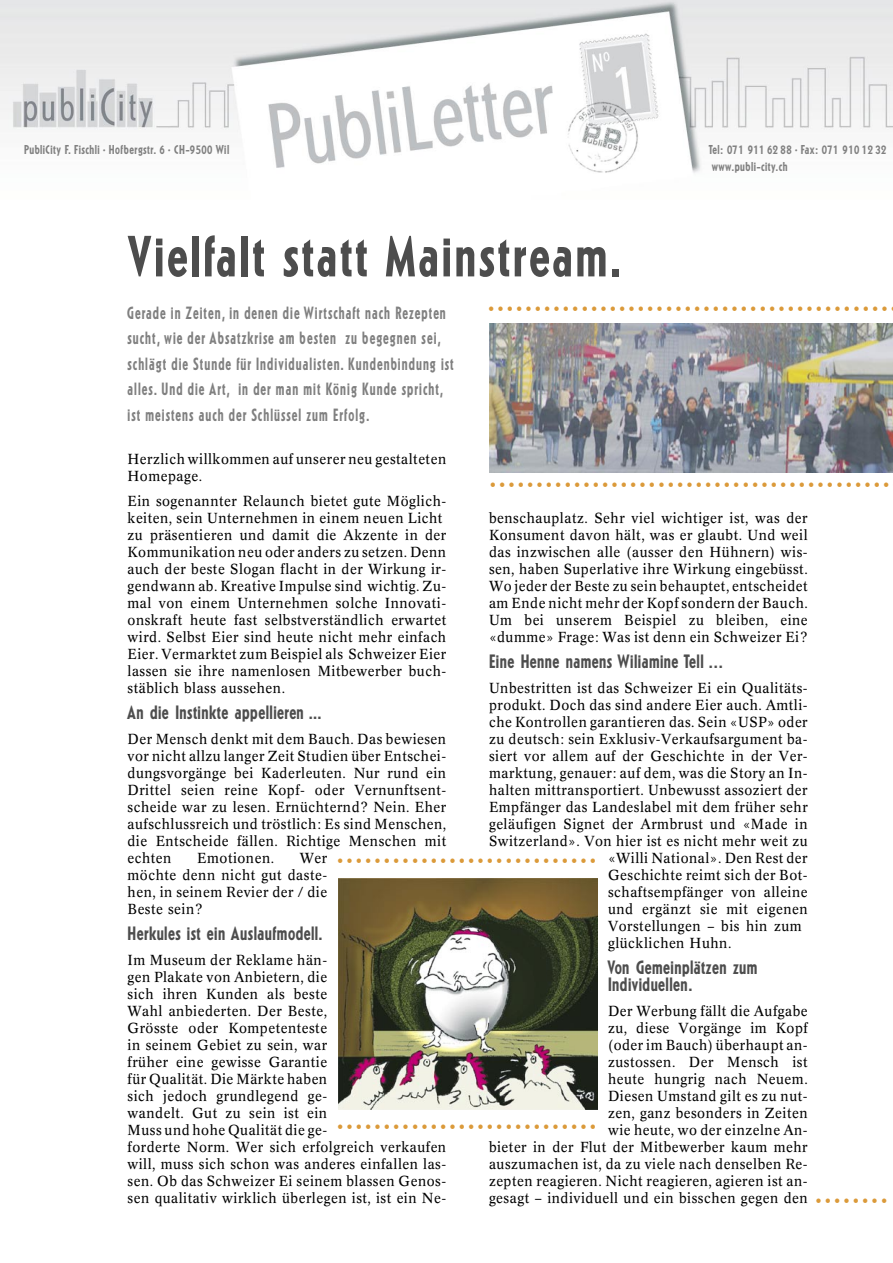
<style>
.page{position:relative;width:893px;height:1263px;background:#fff}
.page>*{position:absolute;margin:0;border:0;box-sizing:border-box;transform-origin:0 0}
.t1{font:700 57.45px "Kabel Condensed BQ";letter-spacing:.05em;color:#4d4d4d;scale:.95 1}
.t2{font:700 19.2px/17px "Kabel Condensed BQ";letter-spacing:.025em;color:#4d4d4d;scale:.95 1}
.t3{font:700 17.55px/25.5px "Kabel Condensed BQ";letter-spacing:.07em;color:#808080;scale:.85 1}
.t4{font:14.4px/17px "Concorde BQ";letter-spacing:.035em;color:#000;scale:.95 1}
.t5{font:700 12.75px/17px "Kabel Condensed BQ";letter-spacing:.04em;color:#808080;scale:.95 1}
.t6{font:6.45px "AG Figures+Pi BQ";letter-spacing:.835em;color:#db9a3a;scale:.95 1}
</style>
<div class="page">
<img style="left:0;top:0;width:893px;height:173px">
<img style="left:338px;top:878px;width:259px;height:232px">
<img style="left:489px;top:323px;width:404px;height:149px">
<p class="t5" style="left:24px;top:141px;width:218px">PubliCity F. Fischli · Hofbergstr. 6 · CH-9500 Wil</p>
<p class="t5" style="left:709px;top:141px;width:189px">Tel: 071 911 62 88 · Fax: 071 910 12 32 www.publi-city.ch</p>
<p class="t1" style="left:128px;top:222px;width:521px">Vielfalt statt Mainstream.</p>
<p class="t3" style="left:127px;top:300px;width:386px">Gerade in Zeiten, in denen die Wirtschaft nach Rezepten sucht, wie der Absatzkrise am besten zu begegnen sei, schlägt die Stunde für Individualisten. Kundenbindung ist alles. Und die Art, in der man mit König Kunde spricht, ist meistens auch der Schlüssel zum Erfolg.</p>
<p class="t4" style="left:128px;top:450px;width:337px">Herzlich willkommen auf unserer neu gestalteten<br>Homepage.</p>
<p class="t4" style="left:128px;top:493px;width:337px">Ein sogenannter Relaunch bietet gute Möglich&shy;keiten, sein Unternehmen in einem neuen Licht zu präsentieren und damit die Akzente in der Kommunikation neu oder anders zu setzen. Denn auch der beste Slogan flacht in der Wirkung ir&shy;gendwann ab. Kreative Impulse sind wichtig. Zu&shy;mal von einem Unternehmen solche Innovati&shy;onskraft heute fast selbstverständlich erwartet wird. Selbst Eier sind heute nicht mehr einfach Eier. Vermarktet zum Beispiel als Schweizer Eier lassen sie ihre namenlosen Mitbewerber buch&shy;stäblich blass aussehen.</p>
<p class="t2" style="left:127px;top:704px;width:206px">An die Instinkte appellieren ...</p>
<p class="t4" style="left:128px;top:731px;width:337px;text-align:justify">Der Mensch denkt mit dem Bauch. Das bewiesen vor nicht allzu langer Zeit Studien über Entschei&shy;dungsvorgänge bei Kaderleuten. Nur rund ein Drittel seien reine Kopf- oder Vernunftsent&shy;scheide war zu lesen. Ernüchternd? Nein. Eher aufschlussreich und tröstlich: Es sind Menschen, die Entscheide fällen. Richtige Menschen mit echten</p>
<p class="t6" style="left:489px;top:305px;width:420px">XXXXXXXXXXXXXXXXXXXXXXXXXXXXXXXXXXXXXXXXXXX</p>
<p class="t6" style="left:491px;top:481px;width:420px">XXXXXXXXXXXXXXXXXXXXXXXXXXXXXXXXXXXXXXXXXXX</p>
<p class="t4" style="left:489px;top:510px;width:337px;text-align:justify">benschauplatz. Sehr viel wichtiger ist, was der Konsument davon hält, was er glaubt. Und weil das inzwischen alle (ausser den Hühnern) wis&shy;sen, haben Superlative ihre Wirkung eingebüsst.<br>Wo jeder der Beste zu sein behauptet, entscheidet am Ende nicht mehr der Kopf sondern der Bauch.<br>Um bei unserem Beispiel zu bleiben, eine «dumme» Frage: Was ist denn ein Schweizer Ei?</p>
<p class="t2" style="left:489px;top:653px;width:247px">Eine Henne namens Wiliamine Tell ...</p>
<p class="t4" style="left:489px;top:680px;width:337px">Unbestritten ist das Schweizer Ei ein Qualitäts-</p>
<p class="t4" style="left:489px;top:697px;width:337px">produkt. Doch das sind andere Eier auch. Amtli-</p>
<p class="t4" style="left:489px;top:714px;width:337px">che Kontrollen garantieren das. Sein «USP» oder</p>
<p class="t4" style="left:489px;top:731px;width:337px">zu deutsch: sein Exklusiv-Verkaufsargument ba-</p>
<p class="t4" style="left:489px;top:748px;width:337px">siert vor allem auf der Geschichte in der Ver-</p>
<p class="t4" style="left:489px;top:765px;width:337px">marktung, genauer: auf dem, was die Story an In-</p>
<p class="t4" style="left:489px;top:782px;width:337px">halten mittransportiert. Unbewusst assoziert der</p>
<p class="t4" style="left:489px;top:799px;width:337px">Empfänger das Landeslabel mit dem früher sehr</p>
<p class="t4" style="left:489px;top:816px;width:337px">geläufigen Signet der Armbrust und «Made in</p>
<p class="t4" style="left:489px;top:833px;width:337px">Switzerland». Von hier ist es nicht mehr weit zu</p>
<p class="t4" style="left:608px;top:850px;width:212px">«Willi National». Den Rest der</p>
<p class="t4" style="left:608px;top:867px;width:212px">Geschichte reimt sich der Bot-</p>
<p class="t4" style="left:608px;top:884px;width:212px">schaftsempfänger von alleine</p>
<p class="t4" style="left:608px;top:901px;width:212px">und ergänzt sie mit eigenen</p>
<p class="t4" style="left:608px;top:918px;width:205px">Vorstellungen – bis hin zum</p>
<p class="t4" style="left:608px;top:935px;width:131px">glücklichen Huhn.</p>
<p class="t2" style="left:607px;top:959px;width:160px">Von Gemeinplätzen zum<br>Individuellen.</p>
<p class="t4" style="left:489px;top:1003px;width:337px;text-align:right">Der Werbung fällt die Aufgabe<br>zu, diese Vorgänge im Kopf<br>(oder im Bauch) überhaupt an-<br>zustossen. Der Mensch ist<br>heute hungrig nach Neuem.<br>Diesen Umstand gilt es zu nut-<br>zen, ganz besonders in Zeiten<br>wie heute, wo der einzelne An-<br>bieter in der Flut der Mitbewerber kaum mehr auszumachen ist, da zu viele nach denselben Re&shy;zepten reagieren. Nicht reagieren, agieren ist an&shy;gesagt – individuell und ein bisschen gegen den</p>
<p class="t4" style="left:197px;top:850px;width:83px">Emotionen.</p>
<p class="t4" style="left:128px;top:850px;width:212px;text-align:justify;text-indent:172px">Wer möchte denn nicht gut daste&shy;hen, in seinem Revier der / die Beste sein?</p>
<p class="t2" style="left:128px;top:925px;width:207px">Herkules ist ein Auslaufmodell.</p>
<p class="t4" style="left:128px;top:952px;width:337px">Im Museum der Reklame hän-<br>gen Plakate von Anbietern, die<br>sich ihren Kunden als beste<br>Wahl anbiederten. Der Beste,<br>Grösste oder Kompetenteste<br>in seinem Gebiet zu sein, war<br>früher eine gewisse Garantie<br>für Qualität. Die Märkte haben<br>sich jedoch grundlegend ge-<br>wandelt. Gut zu sein ist ein<br>Muss und hohe Qualität die ge-<br>forderte Norm. Wer sich erfolgreich verkaufen will, muss sich schon was anderes einfallen las&shy;sen. Ob das Schweizer Ei seinem blassen Genos&shy;sen qualitativ wirklich überlegen ist, ist ein Ne-</p>
<p class="t6" style="left:338px;top:857px;width:272px">XXXXXXXXXXXXXXXXXXXXXXXXXXXX</p>
<p class="t6" style="left:338px;top:1123px;width:272px">XXXXXXXXXXXXXXXXXXXXXXXXXXXX</p>
<p class="t6" style="left:816px;top:1198px;width:75px">XXXXXXXX</p>
</div>
